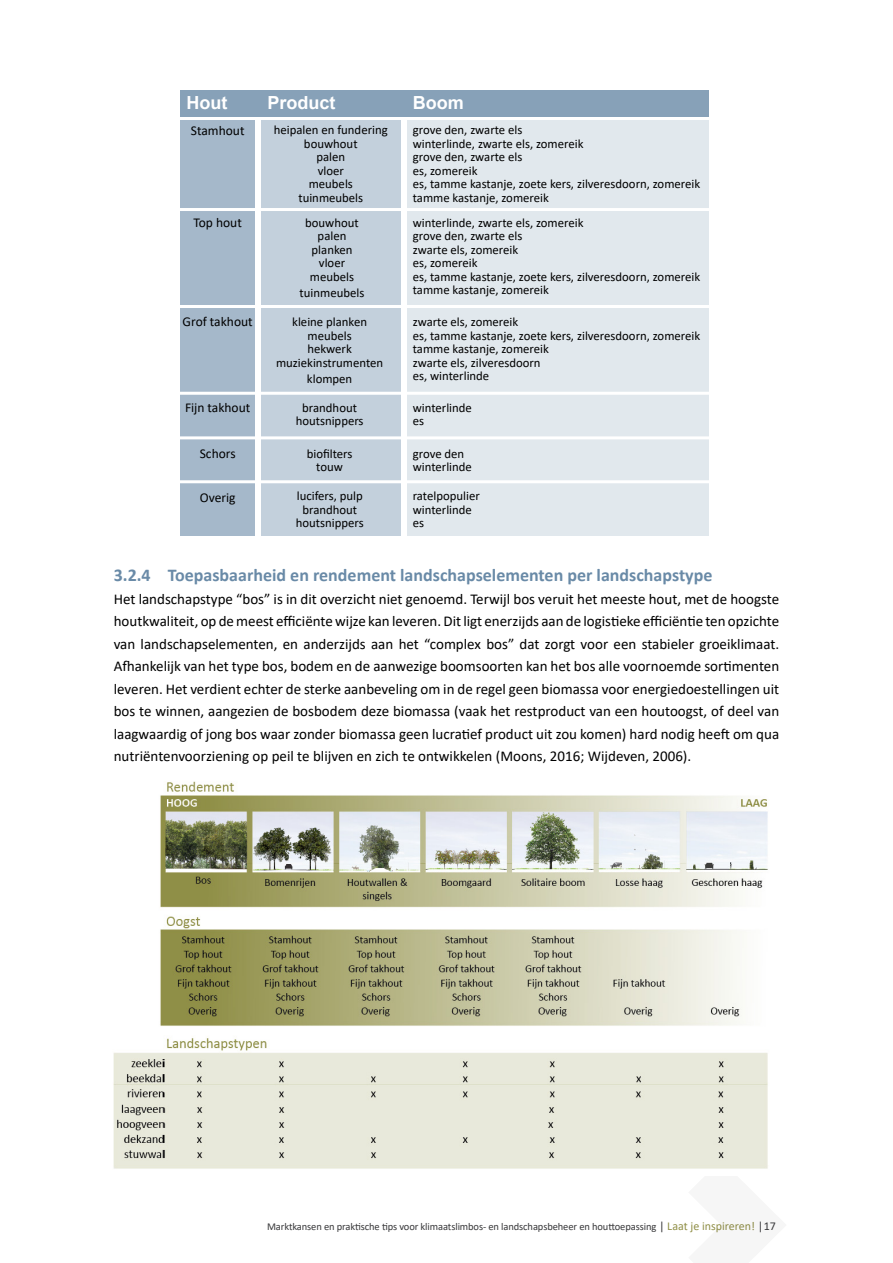
<style>
.page{position:relative;width:893px;height:1263px;background:#fff}
.page>*{position:absolute;margin:0;border:0;box-sizing:border-box;transform-origin:0 0}
.t1{font:700 18px "Calibri";color:#698aa7}
.t2{font:700 18px "Arial";color:#fff}
.t3{font:15px/22.5px "Calibri";color:#000;text-align:justify}
.t4{font:13.5px "Calibri";color:#000}
.t5{font:12.75px/13.5px "Calibri";color:#000;text-align:center}
.t6{font:10.5px "Calibri";letter-spacing:-.01em;color:#38383a}
.s1{font-size:12px}
.s2{font-size:12px;color:#908f47}
</style>
<div class="page">
<div style="left:180px;top:90px;width:528px;height:26px;background:#87a1b8"></div>
<div style="left:181px;top:120px;width:74px;height:416px;background:#a5b8ca"></div>
<div style="left:261px;top:120px;width:139px;height:416px;background:#c3d0dc"></div>
<div style="left:407px;top:120px;width:301px;height:416px;background:#e1e8ed"></div>
<hr style="left:164px;top:208px;width:550px;height:3px;background:#fff">
<hr style="left:164px;top:305px;width:547px;height:3px;background:#fff">
<hr style="left:164px;top:392px;width:546px;height:3px;background:#fff">
<hr style="left:164px;top:436px;width:554px;height:3px;background:#fff">
<hr style="left:164px;top:480px;width:551px;height:3px;background:#fff">
<img style="left:113px;top:781px;width:655px;height:388px">
<p class="t2" style="left:186px;top:90px;width:43px">Hout</p>
<p class="t2" style="left:267px;top:90px;width:70px">Product</p>
<p class="t2" style="left:413px;top:90px;width:53px">Boom</p>
<p class="t4" style="left:191px;top:121px;width:55px">Stamhout</p>
<p class="t5" style="left:274px;top:123px;width:115px">heipalen en fundering bouwhout<br>palen<br>vloer<br>meubels<br>tuinmeubels</p>
<p class="t5" style="left:413px;top:123px;width:289px;text-align:left">grove den, zwarte els<br>winterlinde, zwarte els, zomereik<br>grove den, zwarte els<br>es, zomereik<br>es, tamme kastanje, zoete kers, zilveresdoorn, zomereik tamme kastanje, zomereik</p>
<p class="t5" style="left:413px;top:215px;width:289px;text-align:left">winterlinde, zwarte els, zomereik<br>grove den, zwarte els<br>zwarte els, zomereik<br>es, zomereik<br>es, tamme kastanje, zoete kers, zilveresdoorn, zomereik tamme kastanje, zomereik</p>
<p class="t5" style="left:413px;top:315px;width:289px;text-align:left">zwarte els, zomereik<br>es, tamme kastanje, zoete kers, zilveresdoorn, zomereik tamme kastanje, zomereik<br>zwarte els, zilveresdoorn<br>es, winterlinde</p>
<p class="t4" style="left:193px;top:213px;width:50px">Top hout</p>
<p class="t5" style="left:305px;top:215px;width:55px">bouwhout palen planken vloer meubels</p>
<p class="t5" style="left:300px;top:285px;width:66px">tuinmeubels</p>
<p class="t5" style="left:276px;top:315px;width:109px">kleine planken meubels<br>hekwerk muziekinstrumenten</p>
<p class="t5" style="left:307px;top:371px;width:47px">klompen</p>
<p class="t4" style="left:183px;top:312px;width:72px">Grof takhout</p>
<p class="t4" style="left:185px;top:398px;width:67px">Fijn takhout</p>
<p class="t5" style="left:296px;top:400px;width:69px">brandhout houtsnippers</p>
<p class="t5" style="left:413px;top:400px;width:61px;text-align:left">winterlinde es</p>
<p class="t5" style="left:307px;top:446px;width:47px">biofilters touw</p>
<p class="t4" style="left:200px;top:444px;width:37px">Schors</p>
<p class="t4" style="left:200px;top:488px;width:37px">Overig</p>
<p class="t5" style="left:413px;top:446px;width:61px;text-align:left">grove den winterlinde</p>
<p class="t5" style="left:413px;top:489px;width:69px;text-align:left">ratelpopulier winterlinde es</p>
<p class="t5" style="left:296px;top:489px;width:69px">lucifers, pulp brandhout houtsnippers</p>
<p class="t1" style="left:114px;top:562px;width:600px">3.2.4 Toepasbaarheid en rendement landschapselementen per landschapstype</p>
<p class="t3" style="left:114px;top:587px;width:667px">Het landschapstype “bos” is in dit overzicht niet genoemd. Terwijl bos veruit het meeste hout, met de hoogste houtkwaliteit, op demeest efficiënte wijze kan leveren.Ditligt enerzijds aan de logistieke efficiëntie ten opzichte van landschapselementen, en anderzijds aan het “complex bos” dat zorgt voor een stabieler groeiklimaat.<br>Afhankelijk van het type bos, bodem en de aanwezige boomsoorten kan het bos alle voornoemde sortimenten leveren. Het verdient echter de sterke aanbeveling om in de regel geen biomassa voor energiedoestellingen uit bos te winnen, aangezien de bosbodem deze biomassa (vaak het restproduct van een houtoogst, of deel van laagwaardig of jong bos waar zonder biomassa geen lucratief product uit zou komen) hard nodig heeft om qua nutriëntenvoorziening op peil te blijven en zich te ontwikkelen (Moons, 2016; Wijdeven, 2006).</p>
<p class="t6" style="left:267px;top:1219px;width:510px">Marktkansen en praktische tips voor klimaatslimbos- en landschapsbeheer en houttoepassing <span class="s1">|</span> <span class="s2">Laat je inspireren!</span> <span class="s1">|17</span></p>
</div>
